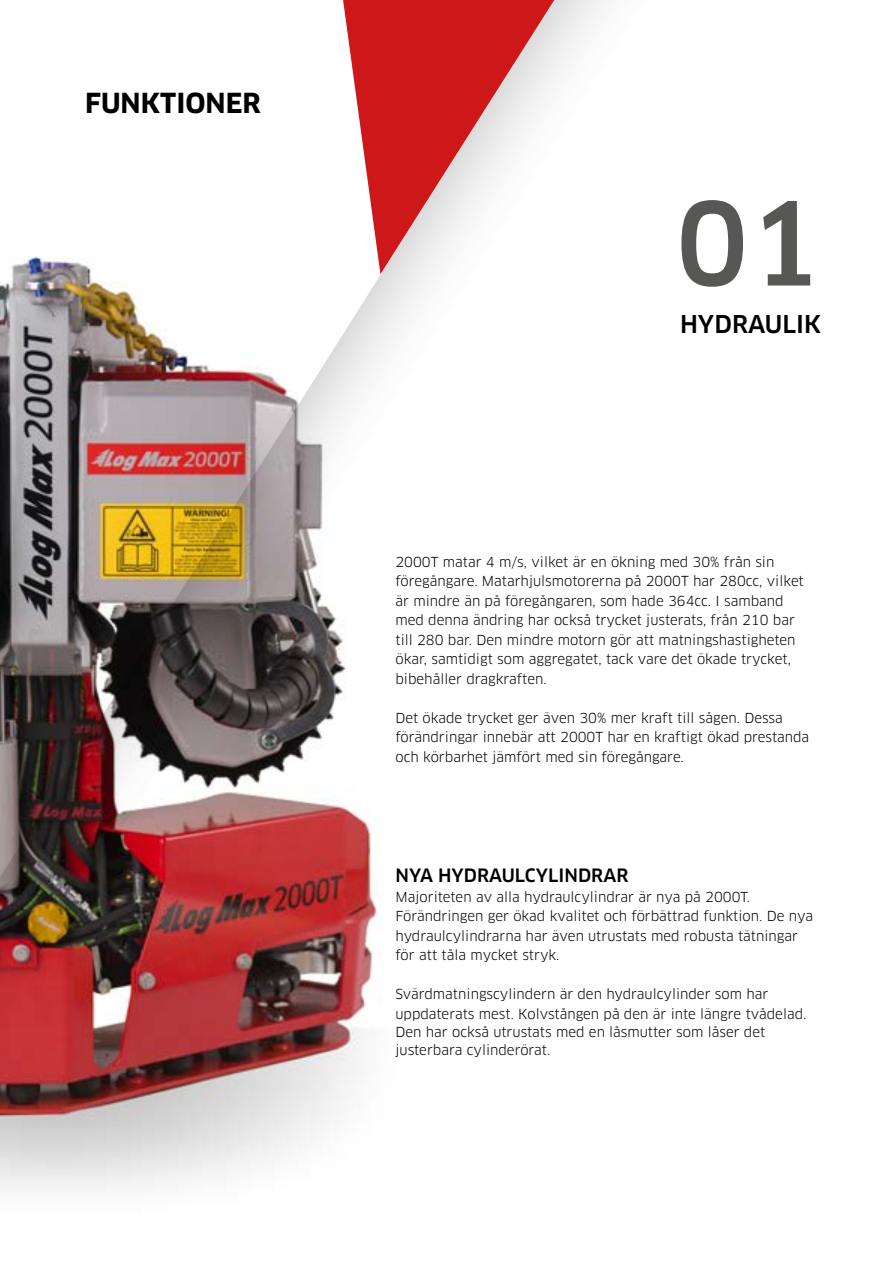
<style>
.page{position:relative;width:893px;height:1263px;background:#fff}
.page>*{position:absolute;margin:0;border:0;box-sizing:border-box;transform-origin:0 0}
.t1{font:500 112.5px "Clan Pro";color:#575756}
.t2{font:700 27px "Clan Pro";color:#000}
.t3{font:500 24px "Clan Pro";color:#000}
.t4{font:500 18px "Clan Pro";color:#000}
.t5{font:13.5px/19.5px "Clan Pro";color:#000}
</style>
<div class="page">
<img style="left:0;top:0;width:606px;height:1189px">
<svg style="left:343px;top:0;width:211px;height:274px"></svg>
<h2 class="t2" style="left:85px;top:87px;width:177px">FUNKTIONER</h2>
<h1 class="t1" style="left:676px;top:178px;width:147px">01</h1>
<h3 class="t3" style="left:680px;top:310px;width:143px">HYDRAULIK</h3>
<p class="t5" style="left:395px;top:552px;width:410px">2000T matar 4 m/s, vilket är en ökning med 30% från sin föregångare. Matarhjulsmotorerna på 2000T har 280cc, vilket är mindre än på föregångaren, som hade 364cc. I samband med denna ändring har också trycket justerats, från 210 bar till 280 bar. Den mindre motorn gör att matningshastigheten ökar, samtidigt som aggregatet, tack vare det ökade trycket, bibehåller dragkraften.</p>
<p class="t5" style="left:395px;top:708px;width:415px">Det ökade trycket ger även 30% mer kraft till sågen. Dessa förändringar innebär att 2000T har en kraftigt ökad prestanda och körbarhet jämfört med sin föregångare.</p>
<h3 class="t4" style="left:395px;top:865px;width:234px">NYA HYDRAULCYLINDRAR</h3>
<p class="t5" style="left:395px;top:887px;width:419px">Majoriteten av alla hydraulcylindrar är nya på 2000T.<br>Förändringen ger ökad kvalitet och förbättrad funktion. De nya hydraulcylindrarna har även utrustats med robusta tätningar för att tåla mycket stryk.</p>
<p class="t5" style="left:395px;top:985px;width:412px">Svärdmatningscylindern är den hydraulcylinder som har uppdaterats mest. Kolvstången på den är inte längre tvådelad.</p>
<p class="t5" style="left:395px;top:1023px;width:371px;line-height:18px">Den har också utrustats med en låsmutter som låser det justerbara cylinderörat.</p>
</div>
